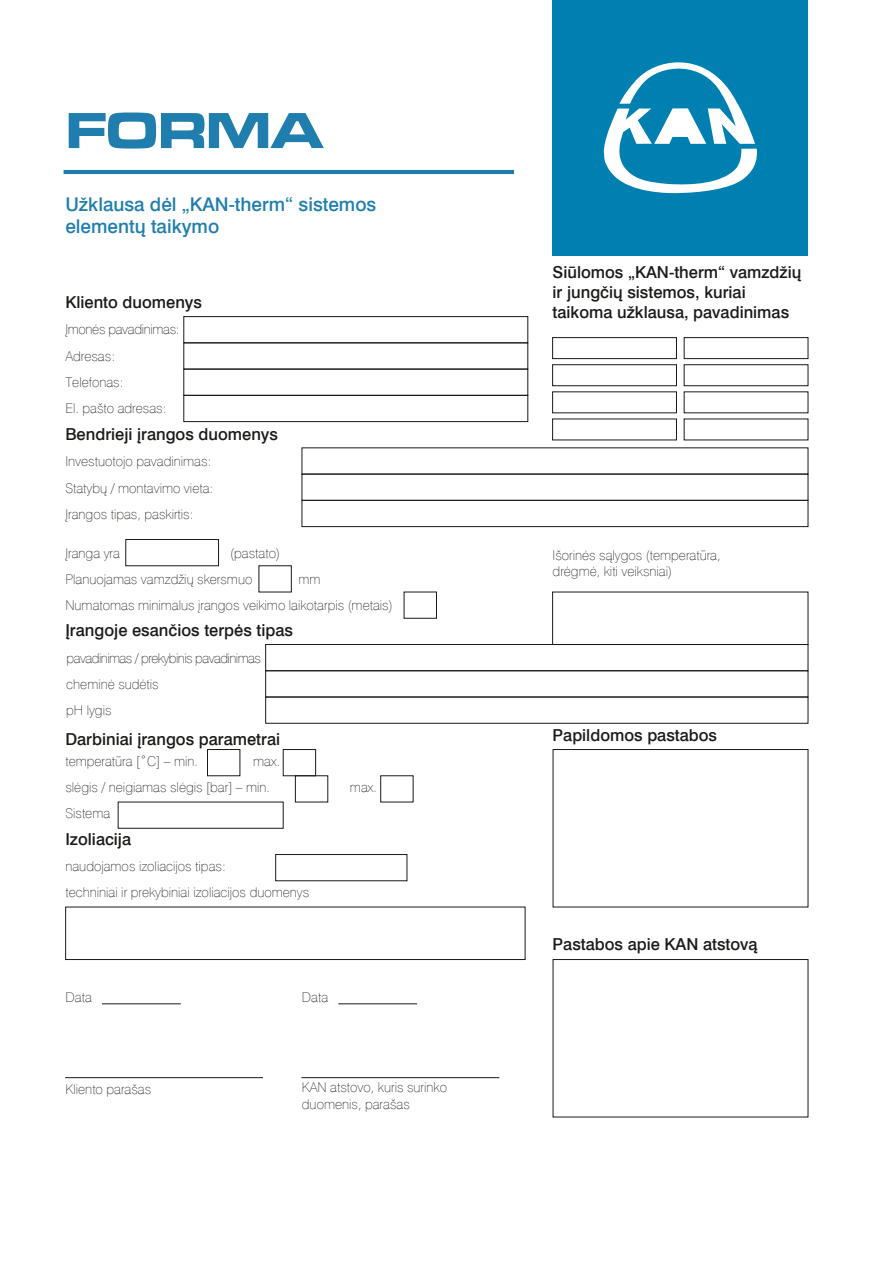
<style>
.page{position:relative;width:893px;height:1263px;background:#fff}
.page>*{position:absolute;margin:0;border:0;box-sizing:border-box;transform-origin:0 0}
.t1{font:52.5px "Microgramma D Bol Ext";letter-spacing:.01em;color:#207eae}
.t2{font:18.9px/22.6px "Swis 721 Md EU";color:#207eae}
.t3{font:16.5px/19.8px "Swis 721 Md EU";color:#1a1a18}
.t4{font:13.5px/26.1px "Swis 721 Th EU";color:#1a1a18}
.t5{font:13.5px/26.1px "Swis 721 Th EU";letter-spacing:-.04em;color:#1a1a18}
.t6{font:13.5px "Swis 721 Th EU";letter-spacing:-.025em;color:#1a1a18}
</style>
<div class="page">
<div style="left:552px;top:337px;width:125px;height:22px;border:1px solid #1a1a18"></div>
<div style="left:552px;top:364px;width:125px;height:22px;border:1px solid #1a1a18"></div>
<div style="left:684px;top:337px;width:124px;height:22px;border:1px solid #1a1a18"></div>
<div style="left:684px;top:364px;width:124px;height:22px;border:1px solid #1a1a18"></div>
<div style="left:125px;top:539px;width:94px;height:27px;border:1px solid #1a1a18"></div>
<div style="left:404px;top:592px;width:33px;height:27px;border:1px solid #1a1a18"></div>
<div style="left:207px;top:749px;width:33px;height:27px;border:1px solid #1a1a18"></div>
<div style="left:283px;top:749px;width:33px;height:27px;border:1px solid #1a1a18"></div>
<div style="left:295px;top:775px;width:33px;height:27px;border:1px solid #1a1a18"></div>
<div style="left:265px;top:644px;width:543px;height:27px;border:1px solid #1a1a18"></div>
<div style="left:118px;top:802px;width:166px;height:27px;border:1px solid #1a1a18"></div>
<div style="left:275px;top:854px;width:132px;height:27px;border:1px solid #1a1a18"></div>
<div style="left:65px;top:907px;width:460px;height:53px;border:1px solid #1a1a18"></div>
<hr style="left:102px;top:1003px;width:79px;height:1px;background:#1a1a18">
<div style="left:553px;top:749px;width:255px;height:158px;border:1px solid #1a1a18"></div>
<div style="left:553px;top:959px;width:255px;height:158px;border:1px solid #1a1a18"></div>
<hr style="left:338px;top:1003px;width:79px;height:1px;background:#1a1a18">
<hr style="left:66px;top:170px;width:446px;height:4px;background:#207ead">
<hr style="left:66px;top:1077px;width:197px;height:1px;background:#1a1a18">
<hr style="left:302px;top:1077px;width:197px;height:1px;background:#1a1a18">
<div style="left:553px;top:0;width:255px;height:255px;background:#007fb1"></div>
<svg style="left:603px;top:62px;width:154px;height:132px"></svg>
<div style="left:265px;top:670px;width:543px;height:27px;border:1px solid #1a1a18"></div>
<div style="left:265px;top:697px;width:543px;height:27px;border:1px solid #1a1a18"></div>
<div style="left:183px;top:316px;width:345px;height:27px;border:1px solid #1a1a18"></div>
<div style="left:183px;top:342px;width:345px;height:27px;border:1px solid #1a1a18"></div>
<div style="left:183px;top:369px;width:345px;height:27px;border:1px solid #1a1a18"></div>
<div style="left:183px;top:395px;width:345px;height:27px;border:1px solid #1a1a18"></div>
<div style="left:302px;top:474px;width:506px;height:27px;border:1px solid #1a1a18"></div>
<div style="left:302px;top:500px;width:506px;height:27px;border:1px solid #1a1a18"></div>
<h1 class="t1" style="left:66px;top:95px;width:258px">FORMA</h1>
<h2 class="t2" style="left:65px;top:194px;width:312px">Užklausa dėl „KAN-therm“ sistemos elementų taikymo</h2>
<p class="t3" style="left:65px;top:293px;width:138px">Kliento duomenys</p>
<p class="t6" style="left:65px;top:321px;width:116px">Įmonės pavadinimas:</p>
<p class="t4" style="left:65px;top:343px;width:103px">Adresas:<br>Telefonas:<br>El. pašto adresas:</p>
<p class="t3" style="left:65px;top:425px;width:214px">Bendrieji įrangos duomenys</p>
<p class="t4" style="left:65px;top:448px;width:149px">Investuotojo pavadinimas:<br>Statybų / montavimo vieta:<br>Įrangos tipas, paskirtis:</p>
<p class="t4" style="left:65px;top:541px;width:329px;line-height:25.5px">Įranga yra<br>Planuojamas vamzdžių skersmuo<br>Numatomas minimalus įrangos veikimo laikotarpis (metais)</p>
<p class="t4" style="left:230px;top:541px;width:51px">(pastato)</p>
<p class="t4" style="left:298px;top:566px;width:24px">mm</p>
<p class="t3" style="left:65px;top:621px;width:229px">Įrangoje esančios terpės tipas</p>
<p class="t5" style="left:66px;top:645px;width:196px">pavadinimas / prekybinis pavadinimas cheminė sudėtis<br>pH lygis</p>
<p class="t4" style="left:65px;top:748px;width:134px">temperatūra [˚C] – min.</p>
<p class="t4" style="left:253px;top:748px;width:28px">max.</p>
<p class="t3" style="left:65px;top:731px;width:216px">Darbiniai įrangos parametrai</p>
<p class="t4" style="left:65px;top:774px;width:206px">slėgis / neigiamas slėgis [bar] – min.<br>Sistema</p>
<p class="t3" style="left:65px;top:830px;width:67px">Izoliacija</p>
<p class="t4" style="left:65px;top:853px;width:245px;line-height:25.7px">naudojamos izoliacijos tipas:<br>techniniai ir prekybiniai izoliacijos duomenys</p>
<p class="t4" style="left:350px;top:774px;width:28px">max.</p>
<p class="t4" style="left:66px;top:984px;width:28px">Data</p>
<p class="t4" style="left:302px;top:984px;width:28px">Data</p>
<p class="t4" style="left:66px;top:1076px;width:87px">Kliento parašas</p>
<p class="t4" style="left:302px;top:1078px;width:147px;line-height:17px">KAN atstovo, kuris surinko duomenis, parašas</p>
<p class="t3" style="left:553px;top:264px;width:250px">Siūlomos „KAN-therm“ vamzdžių ir jungčių sistemos, kuriai taikoma užklausa, pavadinimas</p>
<p class="t4" style="left:553px;top:547px;width:169px;line-height:16.2px">Išorinės sąlygos (temperatūra, drėgmė, kiti veiksniai)</p>
<p class="t3" style="left:553px;top:726px;width:166px">Papildomos pastabos</p>
<p class="t3" style="left:553px;top:935px;width:207px">Pastabos apie KAN atstovą</p>
</div>
